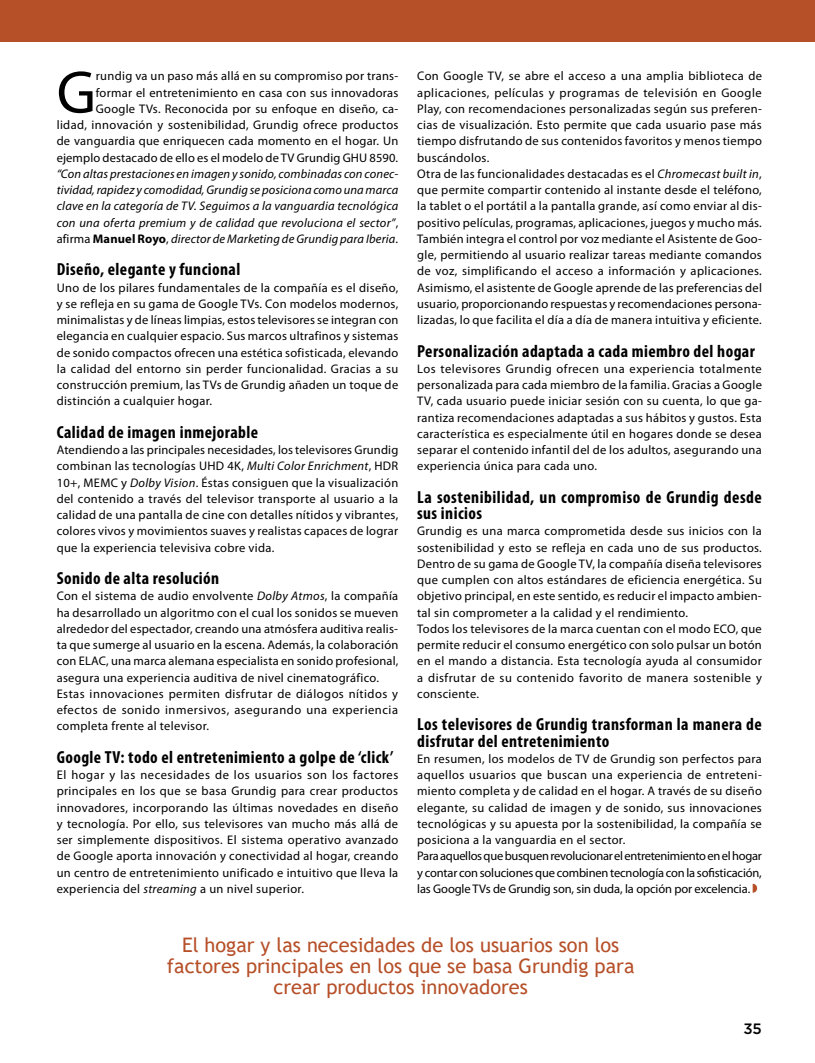
<style>
.page{position:relative;width:815px;height:1063px;background:#fff}
.page>*{position:absolute;margin:0;border:0;box-sizing:border-box;transform-origin:0 0}
.t1{font:60.75px "Myriad Pro";color:#000}
.t2{font:20px/21.2px "Trebuchet MS";color:#b65029;text-align:center}
.t3{font:700 condensed 17.5px/16.2px "Myriad Pro";letter-spacing:.025em;color:#000}
.t4{font:500 15px "Gotham";color:#000}
.t5{font:12.5px/16.2px "Myriad Pro";letter-spacing:.025em;color:#000;text-align:justify}
.t6{font:italic 12.5px/16.2px "Myriad Pro";letter-spacing:.01em;color:#000;text-align:justify}
.s1{font-style:normal}
.s2{font-weight:700;font-style:normal}
.s3{font-style:italic}
</style>
<div class="page">
<div style="left:0;top:0;width:815px;height:41px;background:#b65029"></div>
<svg style="left:753px;top:884px;width:4px;height:9px"></svg>
<p class="t5" style="left:57px;top:68px;width:343px;text-align:right">rundig va un paso más allá en su compromiso por trans-<br>formar el entretenimiento en casa con sus innovadoras Google TVs. Reconocida por su enfoque en diseño, ca-<br>lidad, innovación y sostenibilidad, Grundig ofrece productos de vanguardia que enriquecen cada momento en el hogar. Un ejemplo destacado de ello es el modelo de TV Grundig GHU 8590.</p>
<p class="t6" style="left:57px;top:165px;width:343px">“Con altas prestaciones en imagen y sonido, combinadas con conec&shy;tividad, rapidez y comodidad, Grundig se posiciona como una marca clave en la categoría de TV. Seguimos a la vanguardia tecnológica con una oferta premium y de calidad que revoluciona el sector”<span class="s1">, afirma</span> <span class="s2">Manuel Royo</span><span class="s1">,</span> director de Marketing de Grundig para Iberia<span class="s1">.</span></p>
<h3 class="t3" style="left:57px;top:261px;width:185px">Diseño, elegante y funcional</h3>
<p class="t5" style="left:57px;top:279px;width:343px">Uno de los pilares fundamentales de la compañía es el diseño, y se refleja en su gama de Google TVs. Con modelos modernos, minimalistas y de líneas limpias, estos televisores se integran con elegancia en cualquier espacio. Sus marcos ultrafinos y sistemas de sonido compactos ofrecen una estética sofisticada, elevando la calidad del entorno sin perder funcionalidad. Gracias a su construcción premium, las TVs de Grundig añaden un toque de distinción a cualquier hogar.</p>
<h3 class="t3" style="left:57px;top:423px;width:203px">Calidad de imagen inmejorable</h3>
<p class="t5" style="left:57px;top:441px;width:343px">Atendiendo a las principales necesidades, los televisores Grundig combinan las tecnologías UHD 4K, <span class="s3">Multi Color Enrichment</span>, HDR 10+, MEMC y <span class="s3">Dolby Vision</span>. Éstas consiguen que la visualización del contenido a través del televisor transporte al usuario a la calidad de una pantalla de cine con detalles nítidos y vibrantes, colores vivos y movimientos suaves y realistas capaces de lograr que la experiencia televisiva cobre vida.</p>
<h3 class="t3" style="left:57px;top:570px;width:164px">Sonido de alta resolución</h3>
<p class="t5" style="left:57px;top:588px;width:343px;text-align:left">Con el sistema de audio envolvente <span class="s3">Dolby Atmos</span>, la compañía ha desarrollado un algoritmo con el cual los sonidos se mueven alrededor del espectador, creando una atmósfera auditiva realis&shy;ta que sumerge al usuario en la escena. Además, la colaboración con ELAC, una marca alemana especialista en sonido profesional, asegura una experiencia auditiva de nivel cinematográfico.<br>Estas innovaciones permiten disfrutar de diálogos nítidos y efectos de sonido inmersivos, asegurando una experiencia completa frente al televisor.</p>
<h3 class="t3" style="left:57px;top:748px;width:338px">Google TV: todo el entretenimiento a golpe de ‘click’</h3>
<p class="t5" style="left:57px;top:766px;width:343px">El hogar y las necesidades de los usuarios son los factores principales en los que se basa Grundig para crear productos innovadores, incorporando las últimas novedades en diseño y tecnología. Por ello, sus televisores van mucho más allá de ser simplemente dispositivos. El sistema operativo avanzado de Google aporta innovación y conectividad al hogar, creando un centro de entretenimiento unificado e intuitivo que lleva la experiencia del <span class="s3">streaming</span> a un nivel superior.</p>
<h1 class="t1" style="left:57px;top:55px;width:41px">G</h1>
<p class="t5" style="left:417px;top:68px;width:346px;text-align:left">Con Google TV, se abre el acceso a una amplia biblioteca de aplicaciones, películas y programas de televisión en Google Play, con recomendaciones personalizadas según sus preferen&shy;cias de visualización. Esto permite que cada usuario pase más tiempo disfrutando de sus contenidos favoritos y menos tiempo buscándolos.<br>Otra de las funcionalidades destacadas es el <span class="s3">Chromecast built in</span>, que permite compartir contenido al instante desde el teléfono, la tablet o el portátil a la pantalla grande, así como enviar al dis&shy;positivo películas, programas, aplicaciones, juegos y mucho más.<br>También integra el control por voz mediante el Asistente de Goo&shy;gle, permitiendo al usuario realizar tareas mediante comandos de voz, simplificando el acceso a información y aplicaciones.<br>Asimismo, el asistente de Google aprende de las preferencias del usuario, proporcionando respuestas y recomendaciones persona&shy;lizadas, lo que facilita el día a día de manera intuitiva y eficiente.</p>
<h3 class="t3" style="left:417px;top:342px;width:339px">Personalización adaptada a cada miembro del hogar</h3>
<p class="t5" style="left:417px;top:360px;width:346px">Los televisores Grundig ofrecen una experiencia totalmente personalizada para cada miembro de la familia. Gracias a Google TV, cada usuario puede iniciar sesión con su cuenta, lo que ga&shy;rantiza recomendaciones adaptadas a sus hábitos y gustos. Esta característica es especialmente útil en hogares donde se desea separar el contenido infantil del de los adultos, asegurando una experiencia única para cada uno.</p>
<h3 class="t3" style="left:417px;top:488px;width:346px">La sostenibilidad, un compromiso de Grundig desde sus inicios</h3>
<p class="t5" style="left:417px;top:523px;width:346px;text-align:left">Grundig es una marca comprometida desde sus inicios con la sostenibilidad y esto se refleja en cada uno de sus productos.<br>Dentro de su gama de Google TV, la compañía diseña televisores que cumplen con altos estándares de eficiencia energética. Su objetivo principal, en este sentido, es reducir el impacto ambien&shy;tal sin comprometer a la calidad y el rendimiento.<br>Todos los televisores de la marca cuentan con el modo ECO, que permite reducir el consumo energético con solo pulsar un botón en el mando a distancia. Esta tecnología ayuda al consumidor a disfrutar de su contenido favorito de manera sostenible y consciente.</p>
<h3 class="t3" style="left:417px;top:716px;width:346px">Los televisores de Grundig transforman la manera de disfrutar del entretenimiento</h3>
<p class="t5" style="left:417px;top:750px;width:346px;text-align:left">En resumen, los modelos de TV de Grundig son perfectos para aquellos usuarios que buscan una experiencia de entreteni&shy;miento completa y de calidad en el hogar. A través de su diseño elegante, su calidad de imagen y de sonido, sus innovaciones tecnológicas y su apuesta por la sostenibilidad, la compañía se posiciona a la vanguardia en el sector.<br>Para aquellos que busquen revolucionar el entretenimiento en el hogar y contar con soluciones que combinen tecnología con la sofisticación, las Google TVs de Grundig son, sin duda, la opción por excelencia.</p>
<h2 class="t2" style="left:167px;top:934px;width:469px">El hogar y las necesidades de los usuarios son los factores principales en los que se basa Grundig para crear productos innovadores</h2>
<p class="t4" style="left:743px;top:1018px;width:20px">35</p>
</div>
